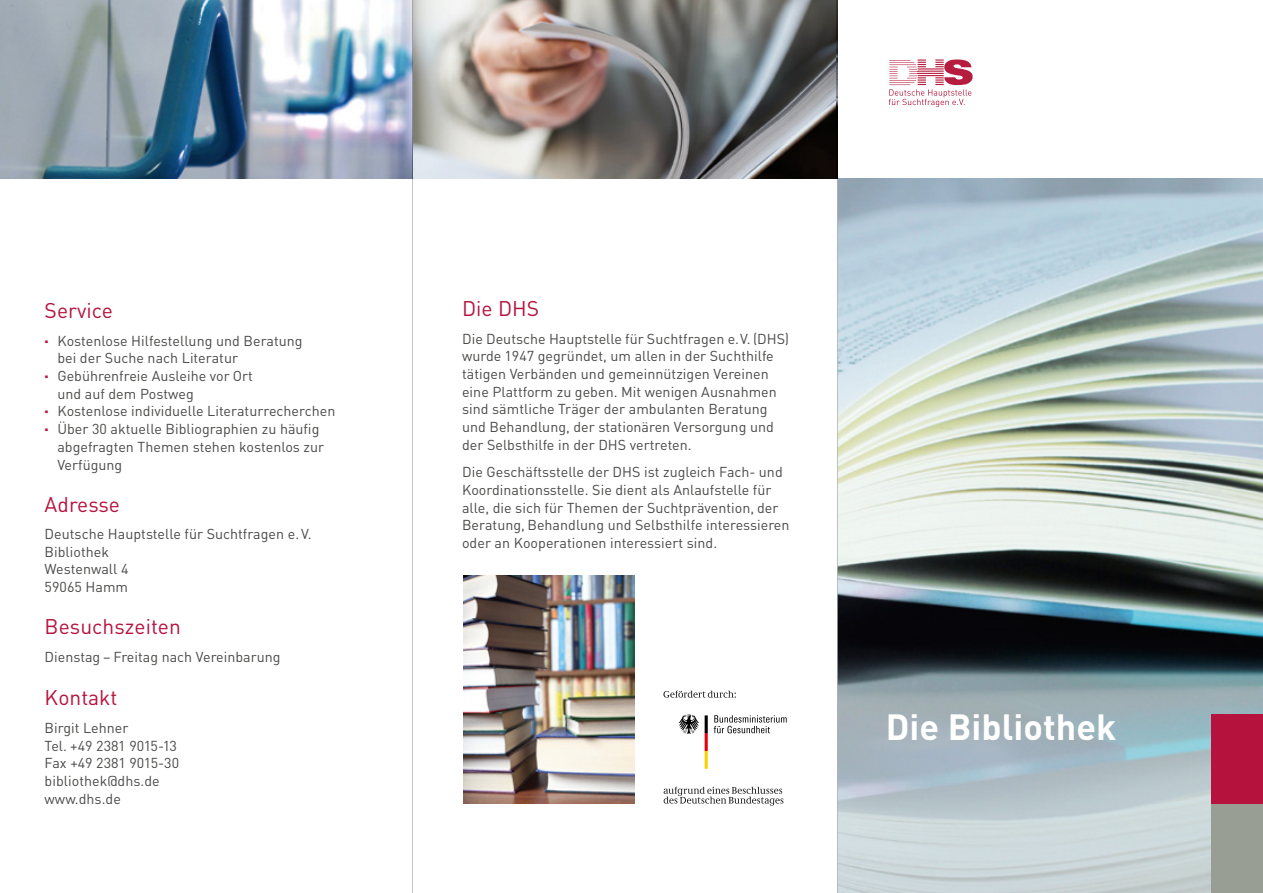
<style>
.page{position:relative;width:1263px;height:893px;background:#fff}
.page>*{position:absolute;margin:0;border:0;box-sizing:border-box;transform-origin:0 0}
.t1{font:700 36px "FFDIN";color:#fff}
.t2{font:21px "FFDIN";color:#b6123e}
.t3{font:14.25px/17.7px "FFDIN";color:#494948}
.s1{font-weight:900;color:#b6123e}
</style>
<div class="page">
<img style="left:0;top:0;width:837px;height:179px">
<img style="left:463px;top:575px;width:171px;height:229px">
<img style="left:838px;top:179px;width:425px;height:714px">
<div style="left:1212px;top:804px;width:51px;height:89px;background:#989e94"></div>
<div style="left:1212px;top:714px;width:51px;height:90px;background:#b6123e"></div>
<svg style="left:889px;top:60px;width:84px;height:47px"></svg>
<svg style="left:678px;top:714px;width:21px;height:20px"></svg>
<svg style="left:705px;top:715px;width:3px;height:54px"></svg>
<svg style="left:714px;top:715px;width:73px;height:18px"></svg>
<svg style="left:663px;top:691px;width:73px;height:7px"></svg>
<svg style="left:664px;top:787px;width:119px;height:19px"></svg>
<svg style="left:837px;top:0;width:1px;height:893px"></svg>
<svg style="left:412px;top:179px;width:1px;height:714px"></svg>
<img style="left:412px;top:0;width:1px;height:179px">
<h2 class="t2" style="left:45px;top:297px;width:70px">Service</h2>
<p class="t3" style="left:45px;top:331px;width:259px"><span class="s1">·</span> Kostenlose Hilfestellung und Beratung</p>
<p class="t3" style="left:57px;top:349px;width:182px">bei der Suche nach Literatur</p>
<p class="t3" style="left:45px;top:367px;width:210px"><span class="s1">·</span> Gebührenfreie Ausleihe vor Ort</p>
<p class="t3" style="left:57px;top:385px;width:138px">und auf dem Postweg</p>
<p class="t3" style="left:45px;top:402px;width:292px"><span class="s1">·</span> Kostenlose individuelle Literaturrecherchen</p>
<p class="t3" style="left:45px;top:420px;width:276px"><span class="s1">·</span> Über 30 aktuelle Bibliographien zu häufig</p>
<p class="t3" style="left:57px;top:438px;width:268px">abgefragten Themen stehen kostenlos zur</p>
<p class="t3" style="left:57px;top:455px;width:66px">Verfügung</p>
<h2 class="t2" style="left:45px;top:491px;width:77px">Adresse</h2>
<p class="t3" style="left:45px;top:525px;width:268px">Deutsche Hauptstelle für Suchtfragen e. V.<br>Bibliothek<br>Westenwall 4<br>59065 Hamm</p>
<h2 class="t2" style="left:45px;top:613px;width:138px">Besuchszeiten</h2>
<p class="t3" style="left:45px;top:647px;width:237px">Dienstag – Freitag nach Vereinbarung</p>
<h2 class="t2" style="left:45px;top:685px;width:74px">Kontakt</h2>
<p class="t3" style="left:45px;top:719px;width:136px">Birgit Lehner<br>Tel. +49 2381 9015-13<br>Fax +49 2381 9015-30 bibliothek@dhs.de www.dhs.de</p>
<h2 class="t2" style="left:462px;top:296px;width:79px">Die DHS</h2>
<p class="t3" style="left:462px;top:329px;width:328px">Die Deutsche Hauptstelle für Suchtfragen e. V. (DHS) wurde 1947 gegründet, um allen in der Suchthilfe tätigen Verbänden und gemeinnützigen Vereinen eine Plattform zu geben. Mit wenigen Ausnahmen sind sämtliche Träger der ambulanten Beratung und Behandlung, der stationären Versorgung und der Selbsthilfe in der DHS vertreten.</p>
<p class="t3" style="left:462px;top:463px;width:329px">Die Geschäftsstelle der DHS ist zugleich Fach- und Koordinationsstelle. Sie dient als Anlaufstelle für alle, die sich für Themen der Suchtprävention, der Beratung, Behandlung und Selbsthilfe interessieren oder an Kooperationen interessiert sind.</p>
<h1 class="t1" style="left:886px;top:703px;width:232px">Die Bibliothek</h1>
</div>
